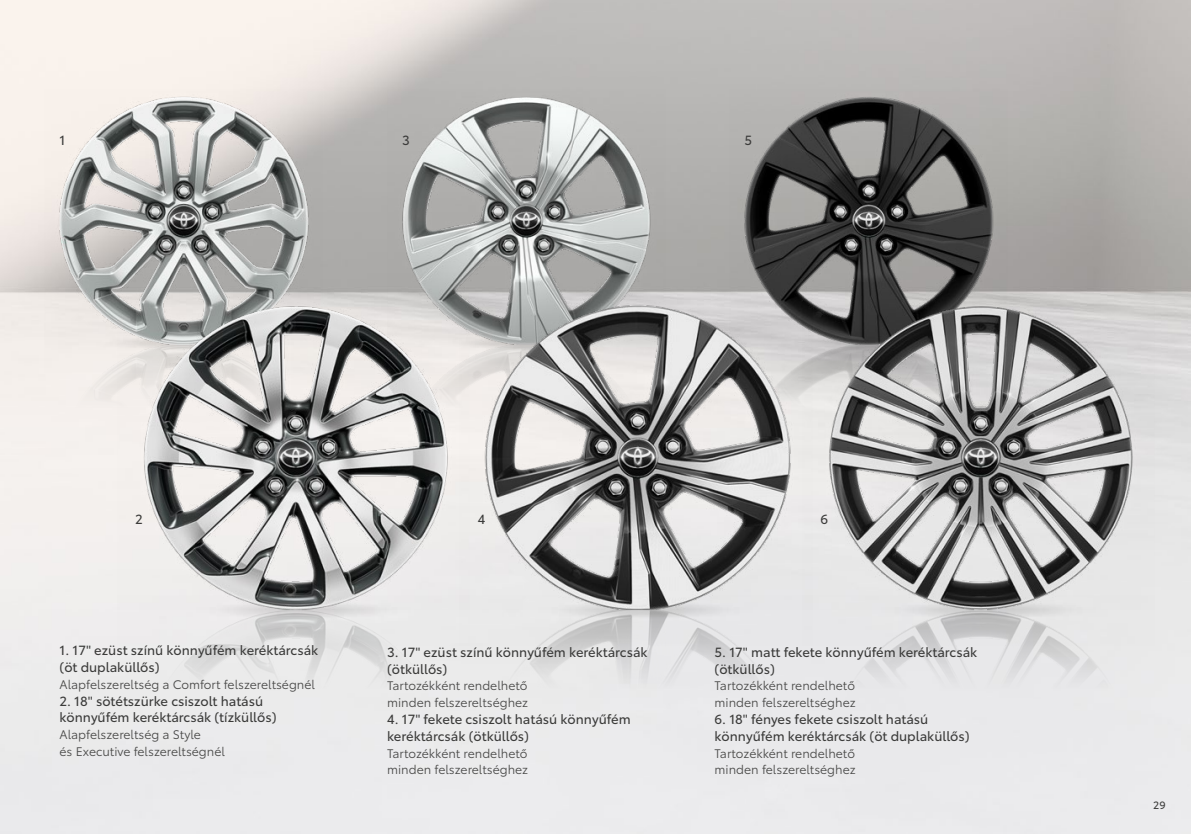
<style>
.page{position:relative;width:1191px;height:834px;background:#fff}
.page>*{position:absolute;margin:0;border:0;box-sizing:border-box;transform-origin:0 0}
.t1{font:13.12px/16.8px "Toyota Type";color:#3b3b3a}
.t2{font:12.25px/16.8px "Toyota Type";color:#494948}
.t3{font:10.5px "Toyota Type";color:#3b3b3a}
</style>
<div class="page">
<img style="left:729px;top:89px;width:278px;height:201px">
<img style="left:812px;top:290px;width:342px;height:543px">
<img style="left:812px;top:595px;width:342px;height:50px">
<img style="left:387px;top:89px;width:278px;height:201px">
<img style="left:469px;top:290px;width:343px;height:543px">
<img style="left:469px;top:595px;width:343px;height:50px">
<img style="left:45px;top:89px;width:277px;height:511px">
<div style="left:45px;top:323px;width:72px;height:49px;background:#f2ede9"></div>
<img style="left:117px;top:290px;width:352px;height:543px">
<img style="left:117px;top:595px;width:352px;height:50px">
<p class="t1" style="left:60px;top:131px;width:7px">1</p>
<p class="t1" style="left:402px;top:131px;width:9px">3</p>
<p class="t1" style="left:744px;top:131px;width:9px">5</p>
<p class="t1" style="left:135px;top:509px;width:9px">2</p>
<p class="t1" style="left:478px;top:509px;width:9px">4</p>
<p class="t1" style="left:820px;top:509px;width:9px">6</p>
<p class="t1" style="left:60px;top:641px;width:260px">1. 17" ezüst színű könnyűfém keréktárcsák (öt duplaküllős)</p>
<p class="t2" style="left:60px;top:675px;width:257px">Alapfelszereltség a Comfort felszereltségnél</p>
<p class="t1" style="left:60px;top:691px;width:218px">2. 18" sötétszürke csiszolt hatású könnyűfém keréktárcsák (tízküllős)</p>
<p class="t2" style="left:60px;top:725px;width:167px">Alapfelszereltség a Style<br>és Executive felszereltségnél</p>
<p class="t1" style="left:387px;top:642px;width:262px">3. 17" ezüst színű könnyűfém keréktárcsák (ötküllős)</p>
<p class="t2" style="left:387px;top:676px;width:143px">Tartozékként rendelhető minden felszereltséghez</p>
<p class="t1" style="left:387px;top:709px;width:245px">4. 17" fekete csiszolt hatású könnyűfém keréktárcsák (ötküllős)</p>
<p class="t2" style="left:387px;top:743px;width:143px">Tartozékként rendelhető minden felszereltséghez</p>
<p class="t1" style="left:714px;top:642px;width:264px">5. 17" matt fekete könnyűfém keréktárcsák (ötküllős)</p>
<p class="t2" style="left:714px;top:676px;width:143px">Tartozékként rendelhető minden felszereltséghez</p>
<p class="t1" style="left:714px;top:709px;width:257px">6. 18" fényes fekete csiszolt hatású könnyűfém keréktárcsák (öt duplaküllős)</p>
<p class="t2" style="left:714px;top:743px;width:143px">Tartozékként rendelhető minden felszereltséghez</p>
<p class="t3" style="left:1153px;top:797px;width:14px">29</p>
</div>
